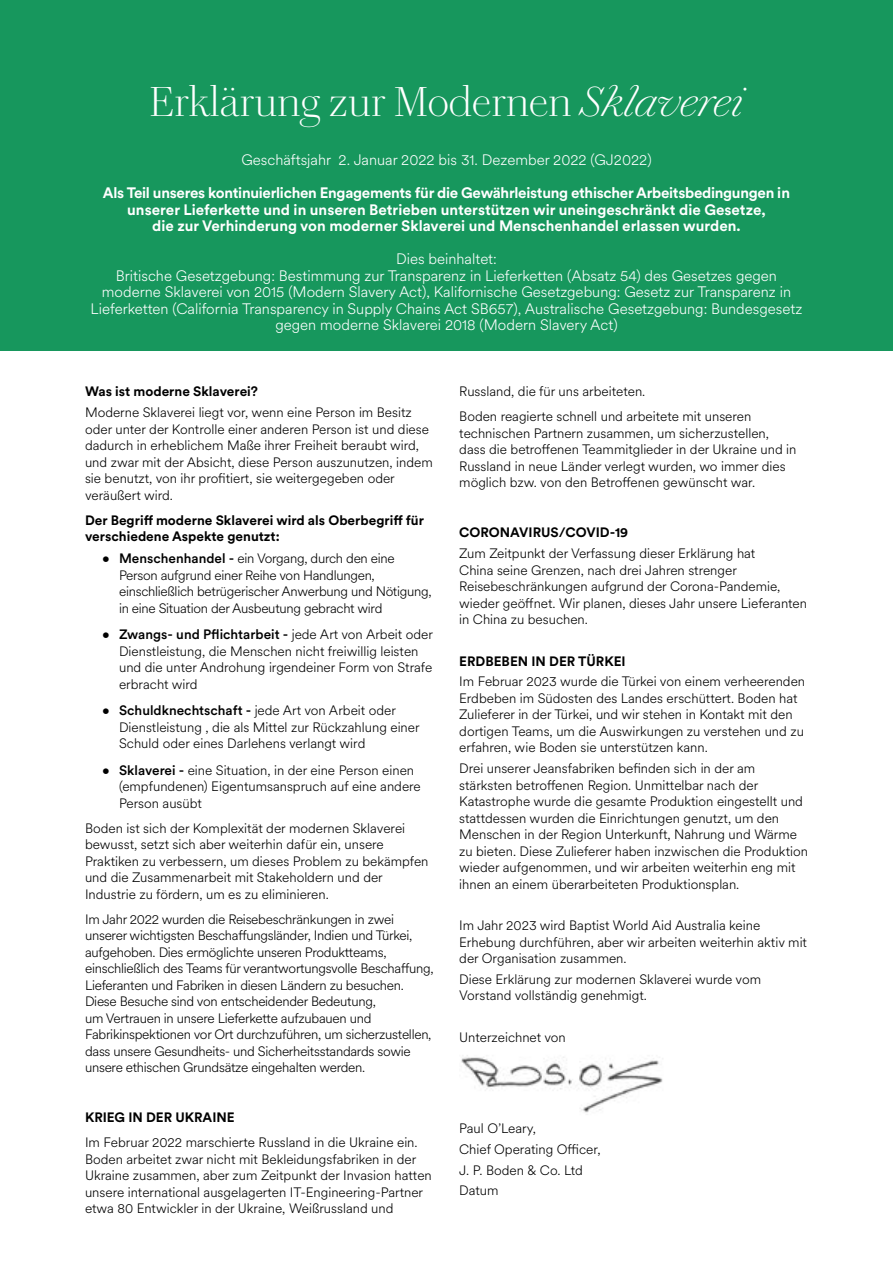
<style>
.page{position:relative;width:893px;height:1263px;background:#fff}
.page>*{position:absolute;margin:0;border:0;box-sizing:border-box;transform-origin:0 0}
.t1{font:200 42px "Chiswick Deck";color:#fff}
.t2{font:300 15px/16.5px "Circular XX";color:#fff;text-align:center}
.t3{font:700 15px/16.5px "Circular XX";color:#fff;text-align:center}
.t4{font:300 13.5px/16.5px "Circular XX";color:#000}
.t5{font:300 13.5px/16.5px "Circular XX";letter-spacing:-.02em;color:#000}
.t6{font:700 13.5px/16.5px "Circular XX";color:#000}
.s1{font-style:italic}
.s2{font-weight:500}
</style>
<div class="page">
<div style="left:0;top:0;width:893px;height:351px;background:#17975d"></div>
<img style="left:461px;top:1055px;width:202px;height:58px">
<h1 class="t1" style="left:150px;top:72px;width:594px">Erklärung zur Modernen <span class="s1">Sklaverei</span></h1>
<p class="t2" style="left:241px;top:151px;width:412px">Geschäftsjahr 2. Januar 2022 bis 31. Dezember 2022 (GJ2022)</p>
<p class="t3" style="left:103px;top:184px;width:689px">Als Teil unseres kontinuierlichen Engagements für die Gewährleistung ethischer Arbeitsbedingungen in unserer Lieferkette und in unseren Betrieben unterstützen wir uneingeschränkt die Gesetze,<br>die zur Verhinderung von moderner Sklaverei und Menschenhandel erlassen wurden.</p>
<p class="t2" style="left:91px;top:250px;width:713px">Dies beinhaltet:<br>Britische Gesetzgebung: Bestimmung zur Transparenz in Lieferketten (Absatz 54) des Gesetzes gegen moderne Sklaverei von 2015 (Modern Slavery Act), Kalifornische Gesetzgebung: Gesetz zur Transparenz in Lieferketten (California Transparency in Supply Chains Act SB657), Australische Gesetzgebung: Bundesgesetz gegen moderne Sklaverei 2018 (Modern Slavery Act)</p>
<p class="t6" style="left:85px;top:383px;width:174px">Was ist moderne Sklaverei?</p>
<p class="t4" style="left:85px;top:404px;width:349px">Moderne Sklaverei liegt vor, wenn eine Person im Besitz oder unter der Kontrolle einer anderen Person ist und diese dadurch in erheblichem Maße ihrer Freiheit beraubt wird, und zwar mit der Absicht, diese Person auszunutzen, indem sie benutzt, von ihr profitiert, sie weitergegeben oder veräußert wird.</p>
<p class="t6" style="left:85px;top:511px;width:340px">Der Begriff moderne Sklaverei wird als Oberbegriff für verschiedene Aspekte genutzt:</p>
<p class="t5" style="left:119px;top:550px;width:314px;text-indent:-17px">• <span class="s2">Menschenhandel -</span> ein Vorgang, durch den eine Person aufgrund einer Reihe von Handlungen, einschließlich betrügerischer Anwerbung und Nötigung, in eine Situation der Ausbeutung gebracht wird</p>
<p class="t4" style="left:119px;top:626px;width:315px;text-indent:-17px">• <span class="s2">Zwangs- und Pflichtarbeit -</span> jede Art von Arbeit oder Dienstleistung, die Menschen nicht freiwillig leisten und die unter Androhung irgendeiner Form von Strafe erbracht wird</p>
<p class="t4" style="left:119px;top:702px;width:302px;text-indent:-17px">• <span class="s2">Schuldknechtschaft -</span> jede Art von Arbeit oder<br>Dienstleistung , die als Mittel zur Rückzahlung einer<br>Schuld oder eines Darlehens verlangt wird</p>
<p class="t4" style="left:119px;top:761px;width:303px;text-indent:-17px">• <span class="s2">Sklaverei -</span> eine Situation, in der eine Person einen (empfundenen) Eigentumsanspruch auf eine andere<br>Person ausübt</p>
<p class="t4" style="left:85px;top:819px;width:345px">Boden ist sich der Komplexität der modernen Sklaverei bewusst, setzt sich aber weiterhin dafür ein, unsere Praktiken zu verbessern, um dieses Problem zu bekämpfen und die Zusammenarbeit mit Stakeholdern und der Industrie zu fördern, um es zu eliminieren.</p>
<p class="t5" style="left:85px;top:910px;width:350px">Im Jahr 2022 wurden die Reisebeschränkungen in zwei unserer wichtigsten Beschaffungsländer, Indien und Türkei, aufgehoben. Dies ermöglichte unseren Produktteams, einschließlich des Teams für verantwortungsvolle Beschaffung, Lieferanten und Fabriken in diesen Ländern zu besuchen.<br>Diese Besuche sind von entscheidender Bedeutung,<br>um Vertrauen in unsere Lieferkette aufzubauen und Fabrikinspektionen vor Ort durchzuführen, um sicherzustellen, dass unsere Gesundheits- und Sicherheitsstandards sowie unsere ethischen Grundsätze eingehalten werden.</p>
<p class="t6" style="left:85px;top:1109px;width:151px">KRIEG IN DER UKRAINE</p>
<p class="t4" style="left:85px;top:1134px;width:348px">Im Februar 2022 marschierte Russland in die Ukraine ein.<br>Boden arbeitet zwar nicht mit Bekleidungsfabriken in der Ukraine zusammen, aber zum Zeitpunkt der Invasion hatten unsere international ausgelagerten IT-Engineering-Partner etwa 80 Entwickler in der Ukraine, Weißrussland und</p>
<p class="t4" style="left:459px;top:378px;width:294px;line-height:25px">Russland, die für uns arbeiteten.<br>Boden reagierte schnell und arbeitete mit unseren</p>
<p class="t4" style="left:459px;top:424px;width:339px">technischen Partnern zusammen, um sicherzustellen, dass die betroffenen Teammitglieder in der Ukraine und in Russland in neue Länder verlegt wurden, wo immer dies möglich bzw. von den Betroffenen gewünscht war.</p>
<p class="t6" style="left:459px;top:524px;width:170px">CORONAVIRUS/COVID-19</p>
<p class="t4" style="left:459px;top:544px;width:349px">Zum Zeitpunkt der Verfassung dieser Erklärung hat<br>China seine Grenzen, nach drei Jahren strenger Reisebeschränkungen aufgrund der Corona-Pandemie, wieder geöffnet. Wir planen, dieses Jahr unsere Lieferanten in China zu besuchen.</p>
<p class="t6" style="left:459px;top:652px;width:168px">ERDBEBEN IN DER TÜRKEI</p>
<p class="t4" style="left:459px;top:673px;width:347px">Im Februar 2023 wurde die Türkei von einem verheerenden Erdbeben im Südosten des Landes erschüttert. Boden hat Zulieferer in der Türkei, und wir stehen in Kontakt mit den dortigen Teams, um die Auswirkungen zu verstehen und zu erfahren, wie Boden sie unterstützen kann.</p>
<p class="t4" style="left:459px;top:759px;width:350px">Drei unserer Jeansfabriken befinden sich in der am stärksten betroffenen Region. Unmittelbar nach der Katastrophe wurde die gesamte Produktion eingestellt und stattdessen wurden die Einrichtungen genutzt, um den Menschen in der Region Unterkunft, Nahrung und Wärme zu bieten. Diese Zulieferer haben inzwischen die Produktion wieder aufgenommen, und wir arbeiten weiterhin eng mit ihnen an einem überarbeiteten Produktionsplan.</p>
<p class="t4" style="left:459px;top:916px;width:349px">Im Jahr 2023 wird Baptist World Aid Australia keine<br>Erhebung durchführen, aber wir arbeiten weiterhin aktiv mit der Organisation zusammen.</p>
<p class="t4" style="left:459px;top:970px;width:303px">Diese Erklärung zur modernen Sklaverei wurde vom<br>Vorstand vollständig genehmigt.</p>
<p class="t4" style="left:459px;top:1028px;width:108px">Unterzeichnet von</p>
<p class="t4" style="left:459px;top:1117px;width:143px;line-height:20.7px">Paul O’Leary,<br>Chief Operating Officer,<br>J. P. Boden &amp; Co. Ltd<br>Datum</p>
</div>
